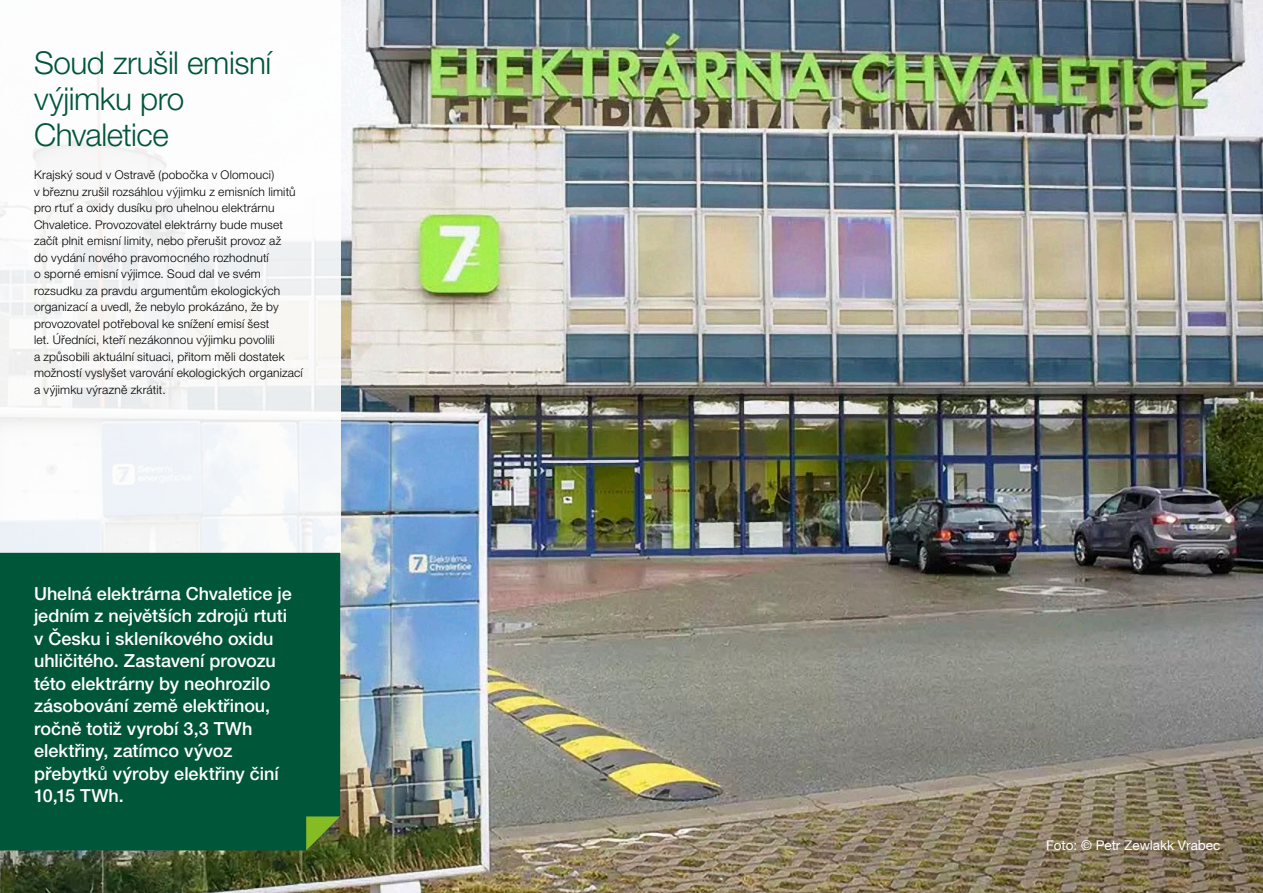
<style>
.page{position:relative;width:1263px;height:893px;background:#fff}
.page>*{position:absolute;margin:0;border:0;box-sizing:border-box;transform-origin:0 0}
.t1{font:300 31.5px/36px "Helvetica Neue LT Pro";letter-spacing:-.015em;color:#005639}
.t2{font:500 18px/22.5px "Helvetica Neue LT Pro";color:#fff}
.t3{font:13.5px "Helvetica Neue LT Pro";color:#fff}
.t4{font:300 12px/16.5px "Helvetica Neue LT Pro";letter-spacing:.015em;color:#000}
</style>
<div class="page">
<img style="left:0;top:0;width:1263px;height:893px">
<div style="left:0;top:0;width:340px;height:553px;background:#fff"></div>
<div style="left:0;top:553px;width:340px;height:297px;background:#005639"></div>
<svg style="left:306px;top:816px;width:34px;height:34px"></svg>
<p class="t1" style="left:34px;top:44px;width:239px">Soud zrušil emisní výjimku pro<br>Chvaletice</p>
<p class="t4" style="left:34px;top:166px;width:270px">Krajský soud v Ostravě (pobočka v Olomouci)<br>v březnu zrušil rozsáhlou výjimku z emisních limitů pro rtuť a oxidy dusíku pro uhelnou elektrárnu Chvaletice. Provozovatel elektrárny bude muset začít plnit emisní limity, nebo přerušit provoz až<br>do vydání nového pravomocného rozhodnutí<br>o sporné emisní výjimce. Soud dal ve svém rozsudku za pravdu argumentům ekologických organizací a uvedl, že nebylo prokázáno, že by provozovatel potřeboval ke snížení emisí šest<br>let. Úředníci, kteří nezákonnou výjimku povolili<br>a způsobili aktuální situaci, přitom měli dostatek možností vyslyšet varování ekologických organizací a výjimku výrazně zkrátit.</p>
<p class="t2" style="left:34px;top:582px;width:259px">Uhelná elektrárna Chvaletice je jedním z největších zdrojů rtuti v Česku i skleníkového oxidu uhličitého. Zastavení provozu této elektrárny by neohrozilo zásobování země elektřinou, ročně totiž vyrobí 3,3 TWh elektřiny, zatímco vývoz přebytků výroby elektřiny činí<br>10,15 TWh.</p>
<p class="t3" style="left:1046px;top:838px;width:176px">Foto: © Petr Zewlakk Vrabec</p>
</div>
